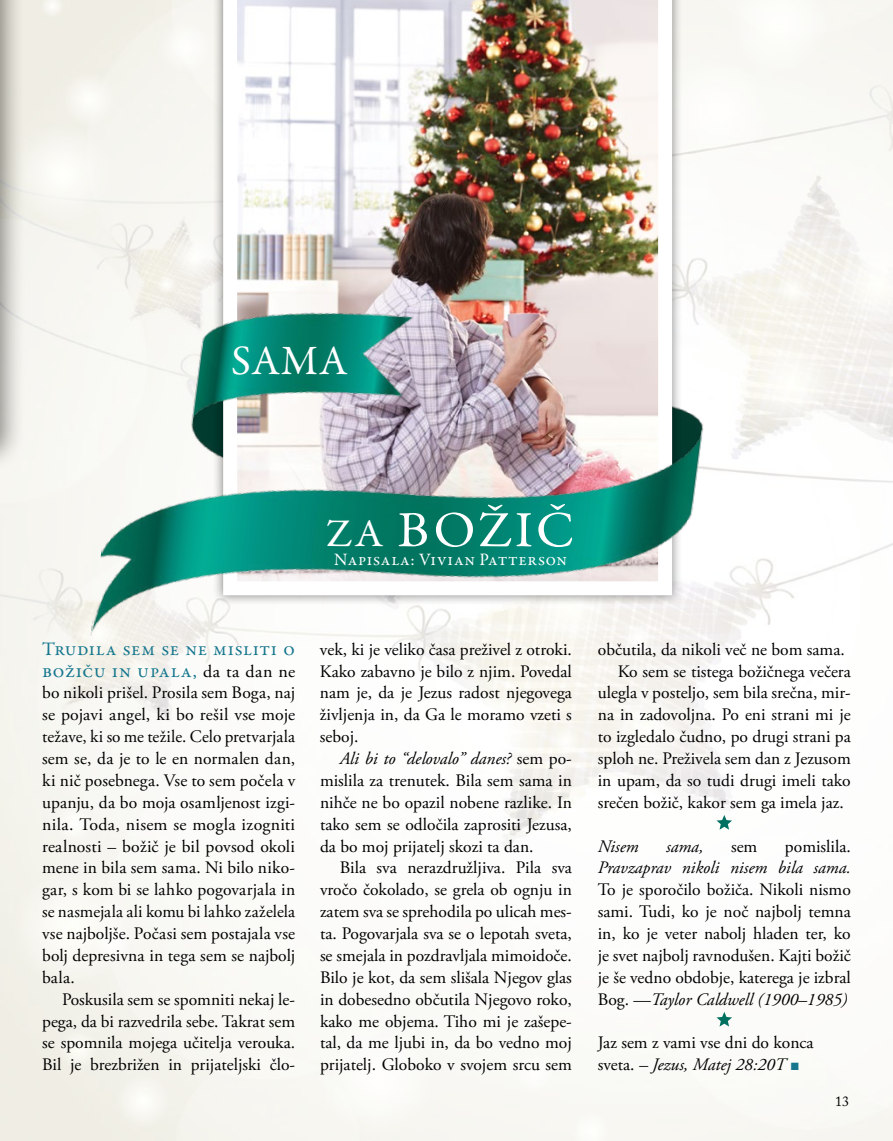
<style>
.page{position:relative;width:893px;height:1141px;background:#fff}
.page>*{position:absolute;margin:0;border:0;box-sizing:border-box;transform-origin:0 0}
.t1{font:50.93px "Garamond Premr Pro";letter-spacing:.05em;color:#fff;scale:1.06 1}
.t2{font:42px "Garamond Premr Pro";color:#fff}
.t3{font:19.25px/21.9px "Garamond Premr Pro";letter-spacing:.025em;color:#15768d}
.t4{font:17.5px/21.9px "Adobe Garamond Pro";color:#000;text-align:justify}
.t5{font:italic 17.5px "Adobe Garamond Pro";color:#000}
.t6{font:17.5px "Garamond Premr Pro";letter-spacing:.03em;color:#fff}
.t7{font:14px "Adobe Caslon Pro";color:#000}
.s1{font-size:39.55px}
.s2{font-family:"Adobe Garamond Pro";font-size:17.5px;color:#000}
.s3{font-style:italic}
.s4{font-family:"Arial";font-size:15.75px;color:#15768d}
</style>
<div class="page">
<div style="left:0;top:0;width:25px;height:532px;background:#000;opacity:.75"></div>
<img style="left:223px;top:0;width:436px;height:228px">
<img style="left:90px;top:228px;width:646px;height:486px">
<svg style="left:716px;top:815px;width:16px;height:15px"></svg>
<svg style="left:716px;top:1012px;width:16px;height:15px"></svg>
<h2 class="t2" style="left:231px;top:336px;width:118px">SAMA</h2>
<h1 class="t1" style="left:326px;top:499px;width:236px"><span class="s1">ZA</span> BOŽIČ</h1>
<p class="t6" style="left:334px;top:549px;width:234px">Napisala: Vivian Patterson</p>
<p class="t3" style="left:42px;top:638px;width:255px">Trudila sem se ne misliti o božiču in upala, <span class="s2">da ta dan ne</span></p>
<p class="t4" style="left:42px;top:683px;width:255px">bo nikoli prišel. Prosila sem Boga, naj se pojavi angel, ki bo rešil vse moje težave, ki so me težile. Celo pretvarjala sem se, da je to le en normalen dan, ki nič posebnega. Vse to sem počela v upanju, da bo moja osamljenost izgi&shy;nila. Toda, nisem se mogla izogniti realnosti – božič je bil povsod okoli mene in bila sem sama. Ni bilo niko&shy;gar, s kom bi se lahko pogovarjala in se nasmejala ali komu bi lahko zaželela vse najboljše. Počasi sem postajala vse bolj depresivna in tega sem se najbolj bala.</p>
<p class="t4" style="left:42px;top:989px;width:255px;text-indent:20px">Poskusila sem se spomniti nekaj le&shy;pega, da bi razvedrila sebe. Takrat sem se spomnila mojega učitelja verouka.<br>Bil je brezbrižen in prijateljski člo-</p>
<p class="t4" style="left:320px;top:639px;width:253px">vek, ki je veliko časa preživel z otroki.<br>Kako zabavno je bilo z njim. Povedal nam je, da je Jezus radost njegovega življenja in, da Ga le moramo vzeti s seboj.</p>
<p class="t4" style="left:320px;top:748px;width:253px;text-indent:20px"><span class="s3">Ali bi to “delovalo” danes?</span> sem po&shy;mislila za trenutek. Bila sem sama in nihče ne bo opazil nobene razlike. In tako sem se odločila zaprositi Jezusa, da bo moj prijatelj skozi ta dan.</p>
<p class="t4" style="left:320px;top:858px;width:253px;text-indent:20px">Bila sva nerazdružljiva. Pila sva vročo čokolado, se grela ob ognju in zatem sva se sprehodila po ulicah mes&shy;ta. Pogovarjala sva se o lepotah sveta, se smejala in pozdravljala mimoidoče.<br>Bilo je kot, da sem slišala Njegov glas in dobesedno občutila Njegovo roko, kako me objema. Tiho mi je zašepe&shy;tal, da me ljubi in, da bo vedno moj prijatelj. Globoko v svojem srcu sem</p>
<p class="t4" style="left:598px;top:639px;width:248px">občutila, da nikoli več ne bom sama.</p>
<p class="t4" style="left:618px;top:661px;width:235px">Ko sem se tistega božičnega večera</p>
<p class="t4" style="left:598px;top:683px;width:255px">ulegla v posteljo, sem bila srečna, mir-</p>
<p class="t4" style="left:598px;top:704px;width:254px">na in zadovoljna. Po eni strani mi je</p>
<p class="t4" style="left:598px;top:726px;width:254px">to izgledalo čudno, po drugi strani pa</p>
<p class="t4" style="left:598px;top:748px;width:254px">sploh ne. Preživela sem dan z Jezusom</p>
<p class="t4" style="left:598px;top:770px;width:254px">in upam, da so tudi drugi imeli tako</p>
<p class="t4" style="left:598px;top:792px;width:247px">srečen božič, kakor sem ga imela jaz.</p>
<p class="t5" style="left:598px;top:835px;width:42px">Nisem</p>
<p class="t5" style="left:666px;top:835px;width:39px">sama,</p>
<p class="t4" style="left:731px;top:836px;width:28px">sem</p>
<p class="t4" style="left:785px;top:836px;width:67px">pomislila.</p>
<p class="t5" style="left:598px;top:857px;width:254px">Pravzaprav nikoli nisem bila sama.</p>
<p class="t4" style="left:598px;top:879px;width:255px">To je sporočilo božiča. Nikoli nismo sami. Tudi, ko je noč najbolj temna in, ko je veter nabolj hladen ter, ko je svet najbolj ravnodušen. Kajti božič je še vedno obdobje, katerega je izbral Bog. —<span class="s3">Taylor Caldwell (1900–1985)</span></p>
<p class="t4" style="left:598px;top:1033px;width:217px">Jaz sem z vami vse dni do konca sveta. <span class="s3">– Jezus, Matej 28:20T</span> <span class="s4">■</span></p>
<p class="t7" style="left:835px;top:1093px;width:15px">13</p>
</div>
